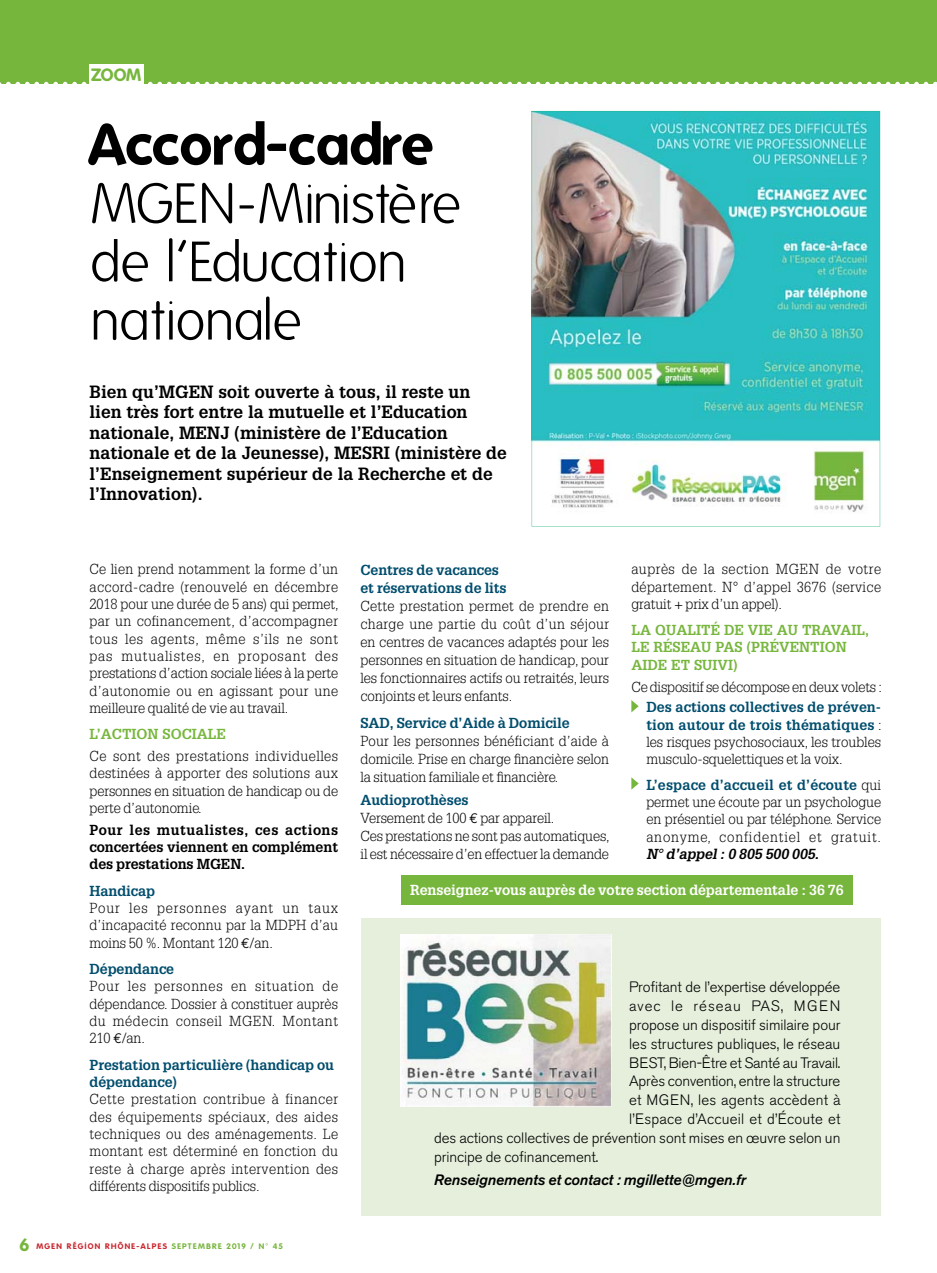
<style>
.page{position:relative;width:937px;height:1273px;background:#fff}
.page>*{position:absolute;margin:0;border:0;box-sizing:border-box;transform-origin:0 0}
.t1{font:300 56.7px/58.3px "Folks";letter-spacing:-.035em;color:#000}
.t2{font:700 56.7px "Folks";color:#000}
.t3{font:700 17.32px/20.5px "Glypha";color:#000}
.t4{font:700 17.32px "Folks";color:#77b63d}
.t5{font:300 15.05px "Akzidenz Grotesk BE";letter-spacing:-.005em;color:#000}
.t6{font:italic 500 15.05px "Akzidenz Grotesk BE";letter-spacing:-.005em;color:#000}
.t7{font:300 15.05px "Akzidenz Grotesk BE";letter-spacing:.015em;color:#000}
.t8{font:300 15.05px "Akzidenz Grotesk BE";letter-spacing:.065em;color:#000}
.t9{font:300 14.17px/17.3px "Glypha";letter-spacing:-.005em;color:#000;text-align:justify}
.t10{font:700 14.17px/17.3px "Glypha";letter-spacing:-.005em;color:#004d6d}
.t11{font:700 14.17px/17.3px "Glypha";color:#000;text-align:justify}
.t12{font:700 14.17px/17.3px "Glypha";color:#77b63d}
.t13{font:700 14.17px "Glypha";letter-spacing:-.005em;color:#fff}
.t14{font:italic 700 14.17px "Glypha";letter-spacing:-.005em;color:#000}
.t15{font:700 7.88px "Folks";letter-spacing:.15em;color:#c9252c}
.s1{font-family:"Euro Mono";font-weight:400}
.s2{font-size:17.32px;color:#77b63d}
.s3{color:#77b63d}
.s4{font-weight:700;color:#004d6d}
</style>
<div class="page">
<div style="left:0;top:0;width:937px;height:84px;background:#77b63d"></div>
<svg style="left:0;top:82px;width:937px;height:2px"></svg>
<div style="left:89px;top:64px;width:55px;height:21px;background:#fff"></div>
<svg style="left:631px;top:700px;width:8px;height:12px"></svg>
<svg style="left:631px;top:777px;width:8px;height:12px"></svg>
<img style="left:532px;top:111px;width:348px;height:415px">
<div style="left:361px;top:918px;width:519px;height:297px;background:#e5efdb"></div>
<img style="left:400px;top:934px;width:211px;height:172px">
<div style="left:401px;top:875px;width:451px;height:29px;background:#77b63d"></div>
<p class="t4" style="left:92px;top:65px;width:52px">ZOOM</p>
<h1 class="t2" style="left:90px;top:111px;width:347px">Accord-cadre</h1>
<h1 class="t1" style="left:90px;top:175px;width:373px">MGEN-Ministère de l’Education nationale</h1>
<p class="t3" style="left:90px;top:382px;width:419px">Bien qu’MGEN soit ouverte à tous, il reste un lien très fort entre la mutuelle et l’Education nationale, MENJ (ministère de l’Education nationale et de la Jeunesse), MESRI (ministère de l’Enseignement supérieur de la Recherche et de l’Innovation).</p>
<p class="t9" style="left:90px;top:561px;width:251px">Ce lien prend notamment la forme d’un accord-cadre (renouvelé en décembre 2018 pour une durée de 5 ans) qui permet, par un cofinancement, d’accompagner tous les agents, même s’ils ne sont pas mutualistes, en proposant des prestations d’action sociale liées à la perte d’autonomie ou en agissant pour une meilleure qualité de vie au travail.</p>
<p class="t12" style="left:90px;top:726px;width:138px">L’ACTION SOCIALE</p>
<p class="t9" style="left:90px;top:748px;width:250px">Ce sont des prestations individuelles destinées à apporter des solutions aux personnes en situation de handicap ou de perte d’autonomie.</p>
<p class="t11" style="left:90px;top:822px;width:250px">Pour les mutualistes, ces actions concertées viennent en complément des prestations MGEN.</p>
<p class="t10" style="left:90px;top:883px;width:67px">Handicap</p>
<p class="t9" style="left:90px;top:900px;width:250px">Pour les personnes ayant un taux d’incapacité reconnu par la MDPH d’au moins 50 %. Montant 120 <span class="s1">€</span>/an.</p>
<p class="t10" style="left:90px;top:961px;width:86px">Dépendance</p>
<p class="t9" style="left:90px;top:978px;width:250px">Pour les personnes en situation de dépendance. Dossier à constituer auprès du médecin conseil MGEN. Montant 210 <span class="s1">€</span>/an.</p>
<p class="t10" style="left:90px;top:1056px;width:246px">Prestation particulière (handicap ou dépendance)</p>
<p class="t9" style="left:90px;top:1091px;width:250px">Cette prestation contribue à financer des équipements spéciaux, des aides techniques ou des aménagements. Le montant est déterminé en fonction du reste à charge après intervention des différents dispositifs publics.</p>
<p class="t15" style="left:20px;top:1241px;width:265px"><span class="s2">6</span> MGEN RÉGION RHÔNE-ALPES <span class="s3">SEPTEMBRE 2019 / N° 45</span></p>
<p class="t10" style="left:360px;top:561px;width:148px;line-height:18px">Centres de vacances et réservations de lits</p>
<p class="t9" style="left:360px;top:598px;width:250px;line-height:18px">Cette prestation permet de prendre en charge une partie du coût d’un séjour en centres de vacances adaptés pour les personnes en situation de handicap, pour les fonctionnaires actifs ou retraités, leurs conjoints et leurs enfants.</p>
<p class="t10" style="left:360px;top:715px;width:211px">SAD, Service d’Aide à Domicile</p>
<p class="t9" style="left:360px;top:733px;width:250px;line-height:18px">Pour les personnes bénéficiant d’aide à domicile. Prise en charge financière selon la situation familiale et financière.</p>
<p class="t9" style="left:360px;top:792px;width:251px;line-height:18px;text-align:left"><span class="s4">Audioprothèses<br></span>Versement de 100 <span class="s1">€</span> par appareil.<br>Ces prestations ne sont pas automatiques, il est nécessaire d’en effectuer la demande</p>
<p class="t9" style="left:631px;top:561px;width:251px">auprès de la section MGEN de votre département. N° d’appel 3676 (service gratuit + prix d’un appel).</p>
<p class="t12" style="left:631px;top:622px;width:239px">LA QUALITÉ DE VIE AU TRAVAIL,<br>LE RÉSEAU PAS (PRÉVENTION<br>AIDE ET SUIVI)</p>
<p class="t9" style="left:631px;top:679px;width:252px">Ce dispositif se décompose en deux volets :</p>
<p class="t9" style="left:646px;top:699px;width:237px"><span class="s4">Des actions collectives de préven&shy;tion autour de trois thématiques</span> : les risques psychosociaux, les troubles musculo-squelettiques et la voix.</p>
<p class="t9" style="left:646px;top:777px;width:236px"><span class="s4">L’espace d’accueil et d’écoute</span> qui permet une écoute par un psychologue en présentiel ou par téléphone. Service anonyme, confidentiel et gratuit.</p>
<p class="t14" style="left:646px;top:848px;width:174px">N° d’appel : 0 805 500 005.</p>
<p class="t13" style="left:410px;top:884px;width:435px">Renseignez-vous auprès de votre section départementale : 36 76</p>
<p class="t5" style="left:629px;top:981px;width:213px">Profitant de l’expertise développée</p>
<p class="t8" style="left:629px;top:1000px;width:213px">avec le réseau PAS, MGEN</p>
<p class="t5" style="left:629px;top:1019px;width:213px">propose un dispositif similaire pour</p>
<p class="t5" style="left:629px;top:1038px;width:213px">les structures publiques, le réseau</p>
<p class="t5" style="left:629px;top:1056px;width:213px">BEST, Bien-Être et Santé au Travail.</p>
<p class="t5" style="left:629px;top:1075px;width:213px">Après convention, entre la structure</p>
<p class="t5" style="left:629px;top:1094px;width:213px">et MGEN, les agents accèdent à</p>
<p class="t7" style="left:629px;top:1113px;width:213px">l’Espace d’Accueil et d’Écoute et</p>
<p class="t5" style="left:434px;top:1132px;width:408px">des actions collectives de prévention sont mises en œuvre selon un</p>
<p class="t5" style="left:434px;top:1151px;width:166px">principe de cofinancement.</p>
<p class="t6" style="left:434px;top:1174px;width:313px">Renseignements et contact : mgillette@mgen.fr</p>
</div>
